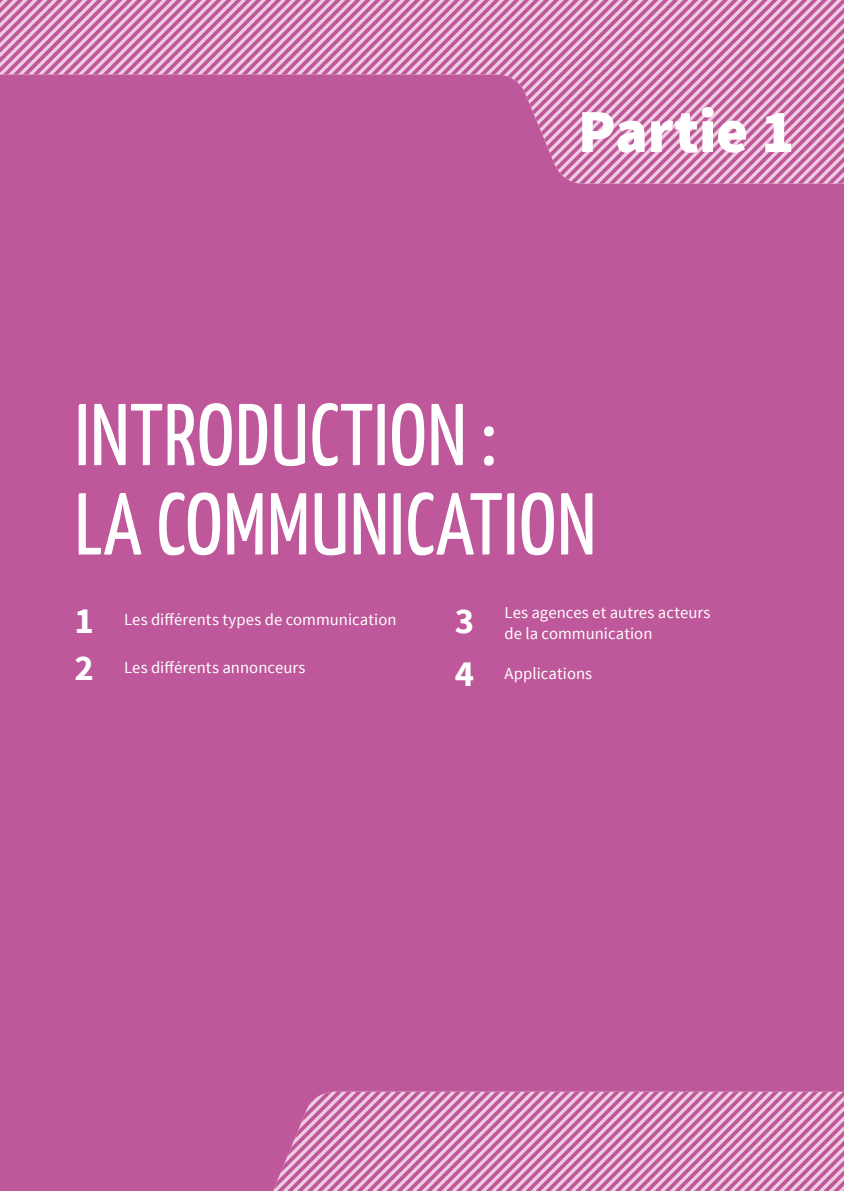
<style>
.page{position:relative;width:844px;height:1191px;background:#fff}
.page>*{position:absolute;margin:0;border:0;box-sizing:border-box;transform-origin:0 0}
.t1{font:87.5px/89.2px "Yanone Kaffeesatz";letter-spacing:.01em;color:#fff}
.t2{font:900 61.25px "Source Sans Pro";letter-spacing:-.005em;color:#fff}
.t3{font:16.62px/21px "Source Sans Pro";letter-spacing:.005em;color:#fff;text-align:center}
.s1{font-weight:700;font-size:36.75px}
</style>
<div class="page">
<div style="left:0;top:0;width:843px;height:1191px;background:#bf579b"></div>
<svg style="left:569px;top:180px;width:274px;height:4px"></svg>
<svg style="left:558px;top:170px;width:285px;height:10px"></svg>
<svg style="left:553px;top:160px;width:290px;height:10px"></svg>
<svg style="left:548px;top:150px;width:295px;height:10px"></svg>
<svg style="left:544px;top:140px;width:299px;height:10px"></svg>
<svg style="left:540px;top:130px;width:303px;height:10px"></svg>
<svg style="left:536px;top:120px;width:307px;height:10px"></svg>
<svg style="left:532px;top:110px;width:311px;height:10px"></svg>
<svg style="left:528px;top:100px;width:315px;height:10px"></svg>
<svg style="left:523px;top:90px;width:320px;height:10px"></svg>
<svg style="left:515px;top:80px;width:328px;height:10px"></svg>
<svg style="left:0;top:70px;width:843px;height:10px"></svg>
<svg style="left:0;top:60px;width:843px;height:10px"></svg>
<svg style="left:0;top:51px;width:843px;height:9px"></svg>
<svg style="left:0;top:41px;width:843px;height:10px"></svg>
<svg style="left:273px;top:1183px;width:570px;height:8px"></svg>
<svg style="left:276px;top:1173px;width:567px;height:10px"></svg>
<svg style="left:280px;top:1163px;width:563px;height:10px"></svg>
<svg style="left:284px;top:1153px;width:559px;height:10px"></svg>
<svg style="left:289px;top:1091px;width:554px;height:62px"></svg>
<svg style="left:0;top:0;width:844px;height:41px"></svg>
<h2 class="t2" style="left:577px;top:92px;width:218px">Partie 1</h2>
<h1 class="t1" style="left:75px;top:388px;width:522px">INTRODUCTION :<br>LA COMMUNICATION</h1>
<p class="t3" style="left:74px;top:609px;width:323px"><span class="s1">1</span> Les différents types de communication</p>
<p class="t3" style="left:74px;top:657px;width:232px"><span class="s1">2</span> Les différents annonceurs</p>
<p class="t3" style="left:455px;top:602px;width:257px"><span class="s1">3</span> Les agences et autres acteurs de la communication</p>
<p class="t3" style="left:455px;top:663px;width:139px"><span class="s1">4</span> Applications</p>
</div>
